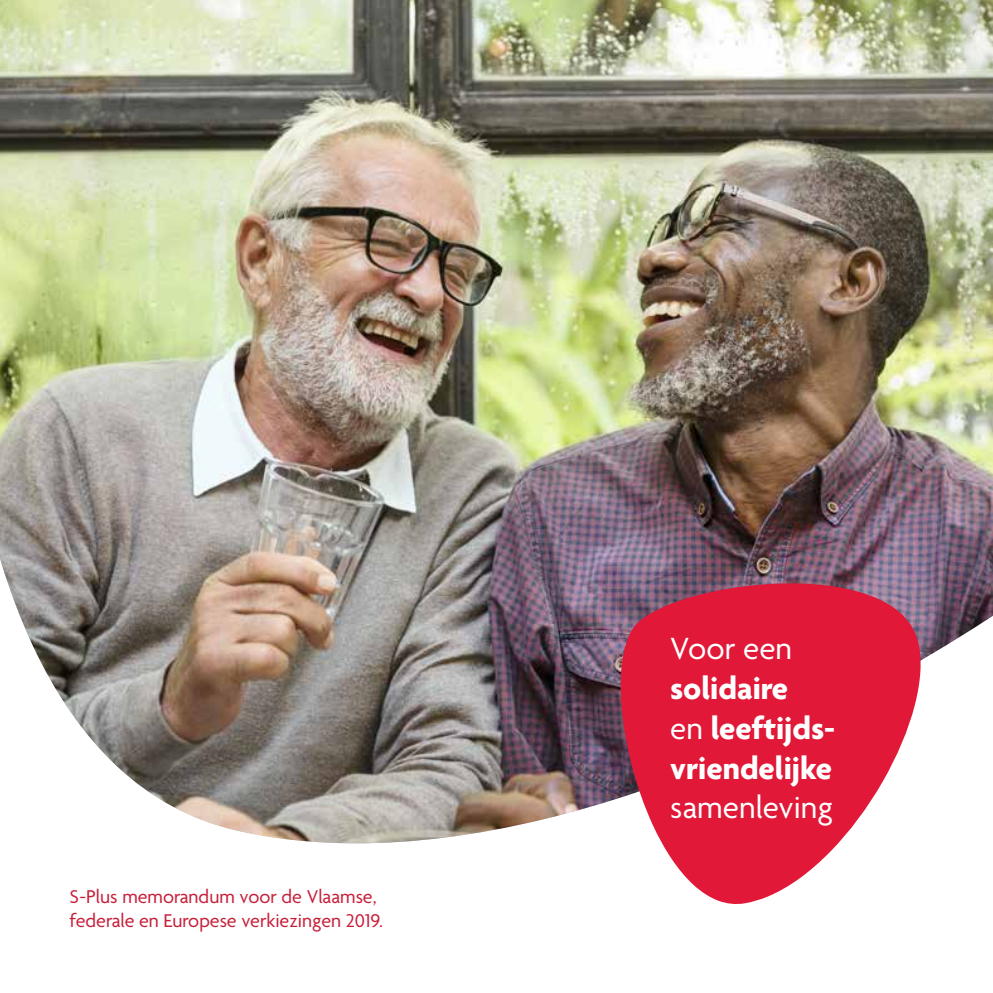
<style>
.page{position:relative;width:993px;height:993px;background:#fff}
.page>*{position:absolute;margin:0;border:0;box-sizing:border-box;transform-origin:0 0}
.t1{font:700 33.07px/39.7px "Agenda";color:#fff}
.t2{font:33.07px "Agenda";color:#fff}
.t3{font:19.95px/23.4px "Agenda";color:#c71f3a}
.s1{font-weight:400}
</style>
<div class="page">
<img style="left:0;top:0;width:992px;height:843px">
<svg style="left:619px;top:582px;width:301px;height:322px;fill:#e11837"></svg>
<p class="t3" style="left:69px;top:886px;width:315px">S-Plus memorandum voor de Vlaamse, federale en Europese verkiezingen 2019.</p>
<h1 class="t2" style="left:670px;top:630px;width:123px">Voor een</h1>
<h1 class="t1" style="left:670px;top:670px;width:166px">solidaire<br><span class="s1">en</span> leeftijds&shy;vriendelijke</h1>
<h1 class="t2" style="left:670px;top:789px;width:164px">samenleving</h1>
</div>
